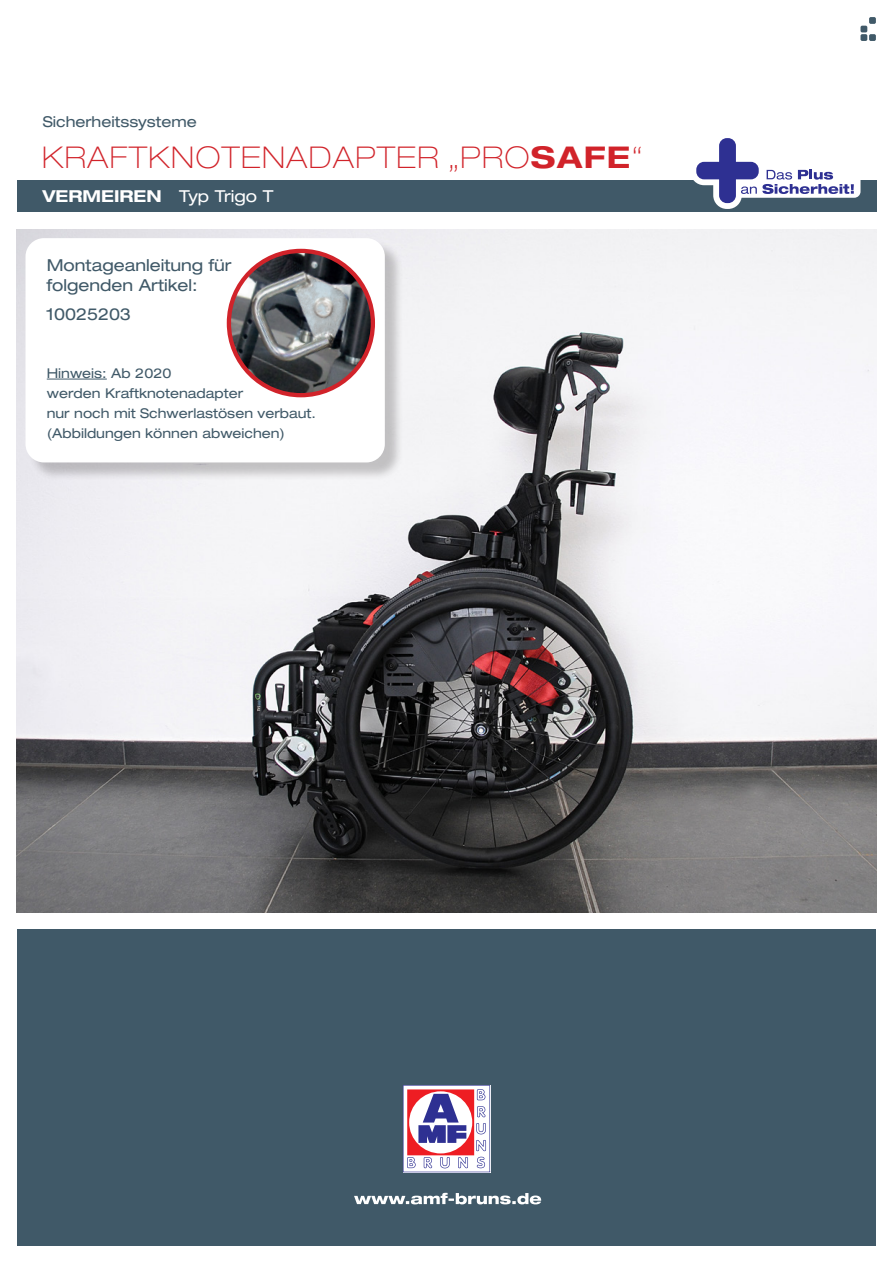
<style>
.page{position:relative;width:893px;height:1263px;background:#fff}
.page>*{position:absolute;margin:0;border:0;box-sizing:border-box;transform-origin:0 0}
.t1{font:100 expanded 30px "Helvetica Neue LT Std";letter-spacing:.05em;color:#d1232a}
.t2{font:expanded 16.5px/20.2px "Helvetica Neue LT Std";color:#405968}
.t3{font:700 expanded 16.5px "Helvetica Neue LT Std";color:#fff}
.t4{font:expanded 15px "Helvetica Neue LT Std";color:#405968}
.t5{font:expanded 13.5px "Helvetica Neue LT Std";color:#405968}
.s1{font-weight:700}
.s2{font-weight:400}
</style>
<div class="page">
<div style="left:17px;top:180px;width:859px;height:32px;background:#405968"></div>
<div style="left:869px;top:17px;width:7px;height:7px;background:#405968;border-radius:2px"></div>
<div style="left:860px;top:26px;width:7px;height:6px;background:#405968;border-radius:2px"></div>
<div style="left:860px;top:34px;width:7px;height:7px;background:#405968;border-radius:2px"></div>
<div style="left:869px;top:34px;width:7px;height:7px;background:#405968;border-radius:2px"></div>
<div style="left:17px;top:929px;width:859px;height:317px;background:#405968"></div>
<svg style="left:354px;top:1193px;width:187px;height:11px"></svg>
<svg style="left:403px;top:1085px;width:87px;height:87px"></svg>
<div style="left:733px;top:164px;width:127px;height:34px;background:#fff;border-radius:6px"></div>
<svg style="left:693px;top:138px;width:161px;height:71px"></svg>
<div style="left:719px;top:138px;width:17px;height:65px;background:#2e3092;border-radius:8px"></div>
<div style="left:696px;top:162px;width:63px;height:17px;background:#2e3092;border-radius:8px"></div>
<img style="left:17px;top:230px;width:860px;height:683px">
<div style="left:28px;top:240px;width:376px;height:241px;background:#231f20;opacity:.24"></div>
<div style="left:26px;top:238px;width:359px;height:224px;background:#fff;border-radius:18px"></div>
<hr style="left:47px;top:379px;width:60px;height:1px;background:#405968">
<img style="left:229px;top:251px;width:144px;height:144px;border-radius:72px">
<div style="left:227px;top:249px;width:148px;height:148px;border:4px solid #d1232a;border-radius:50%"></div>
<p class="t4" style="left:43px;top:113px;width:156px">Sicherheitssysteme</p>
<p class="t1" style="left:42px;top:140px;width:602px">KRAFTKNOTENADAPTER „PRO<span class="s1">SAFE</span>“</p>
<p class="t3" style="left:43px;top:186px;width:232px">VERMEIREN <span class="s2">Typ Trigo T</span></p>
<p class="t2" style="left:47px;top:255px;width:186px">Montageanleitung für folgenden Artikel:</p>
<p class="t2" style="left:47px;top:304px;width:86px">10025203</p>
<p class="t5" style="left:47px;top:365px;width:126px">Hinweis: Ab 2020</p>
<p class="t5" style="left:47px;top:385px;width:198px">werden Kraftknotenadapter</p>
<p class="t5" style="left:47px;top:405px;width:271px">nur noch mit Schwerlastösen verbaut.</p>
<p class="t5" style="left:47px;top:425px;width:240px">(Abbildungen können abweichen)</p>
</div>
